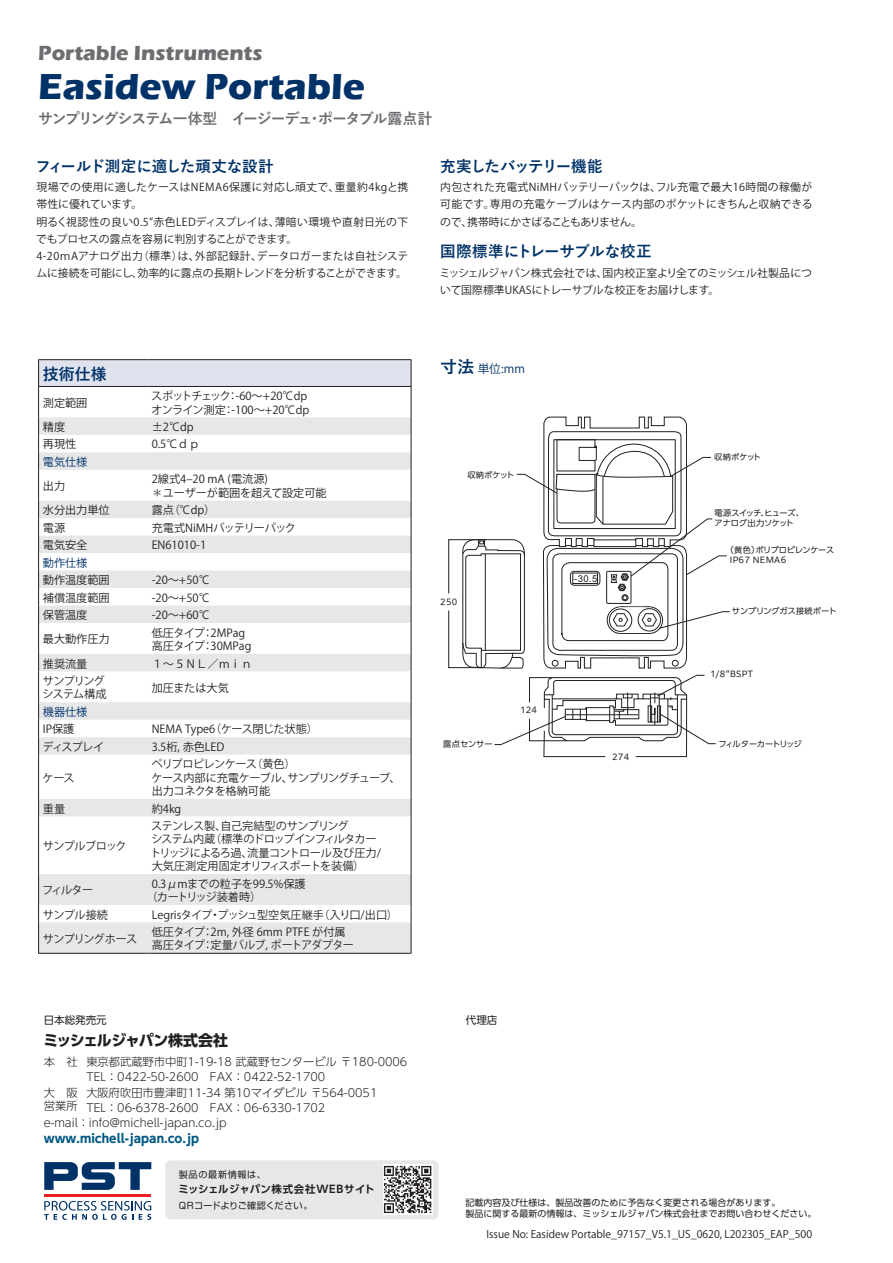
<style>
.page{position:relative;width:893px;height:1263px;background:#fff}
.page>*{position:absolute;margin:0;border:0;box-sizing:border-box;transform-origin:0 0}
.t1{font:700 37.2px "Eras ITC";color:#003268}
.t2{font:700 21px "Eras ITC";color:#6c6d70}
.t3{font:700 15.9px "Yu Gothic";color:#003268}
.リード文{font:700 15.45px "Yu Gothic";letter-spacing:-.015em;color:#003268}
.リード文-2{font:700 15.45px "Yu Gothic";letter-spacing:-.085em;color:#003268}
.t4{font:700 15px "UD Shin Go Pro";letter-spacing:-.055em;color:#231f20}
.t5{font:700 14.85px "Yu Gothic";letter-spacing:-.08em;color:#6c6d70}
.t6{font:700 12px "UD Shin Go Pro";color:#005983}
.t7{font:11.7px "Koz Go Pr 6 N";color:#003268}
.t8{font:300 11.25px "UD Shin Go Pro";color:#231f20}
.t9{font:11.1px/13.4px "Koz Go Pr 6 N";letter-spacing:-.01em;color:#231f20}
.t10{font:11.1px/13.4px "Koz Go Pr 6 N";letter-spacing:-.045em;color:#231f20}
.t11{font:11.1px/13.4px "Koz Go Pr 6 N";letter-spacing:-.04em;color:#231f20}
.t12{font:11.1px "Koz Go Pr 6 N";color:#003268}
.t13{font:11.1px "Koz Go Pr 6 N";letter-spacing:-.075em;color:#231f20}
.t14{font:11.1px "Koz Go Pr 6 N";letter-spacing:-.07em;color:#231f20}
.リード文-3{font:10.8px/17.2px "Koz Go Pr 6 N";letter-spacing:.005em;color:#231f20}
.リード文-4{font:10.8px/17.2px "Koz Go Pr 6 N";letter-spacing:.035em;color:#231f20}
.t15{font:10.5px "Koz Go Pr 6 N";color:#231f20}
.t16{font:10.5px "UD Shin Go Pro";color:#231f20}
.t17{font:700 10.35px "UD Shin Go Pro De";letter-spacing:.05em;color:#231f20}
.t18{font:9.45px "Arial";color:#231f20}
.t19{font:9.15px "P Shin Go Pr 6 N";letter-spacing:.02em;color:#231f20}
.t20{font:9.15px "P Shin Go Pr 6 N";letter-spacing:.075em;color:#231f20}
.t21{font:9px/10.8px "UD Shin Go Pro";color:#231f20}
.t22{font:8.1px/9.8px "PUD Shin Go Pr 6 N";color:#231f20}
.t23{font:8.1px/9.8px "PUD Shin Go Pr 6 N";letter-spacing:-.02em;color:#231f20}
.t24{font:8.1px "PUD Shin Go Pr 6 N";letter-spacing:-.105em;color:#231f20}
.s1{font-family:"Yu Gothic";font-weight:700;font-size:16.95px}
</style>
<div class="page">
<div style="left:165px;top:1160px;width:273px;height:59px;background:#e6e7e9;border-radius:6px"></div>
<img style="left:383px;top:1165px;width:50px;height:50px">
<svg style="left:44px;top:1162px;width:107px;height:28px"></svg>
<svg style="left:44px;top:1201px;width:107px;height:19px"></svg>
<hr style="left:44px;top:1194px;width:107px;height:3px;background:#ee1d23">
<svg style="left:448px;top:417px;width:282px;height:341px"></svg>
<div style="left:39px;top:360px;width:372px;height:26px;background:#e0e2ed"></div>
<svg style="left:39px;top:417px;width:372px;height:536px"></svg>
<hr style="left:38px;top:387px;width:1px;height:30px;background:#231f20">
<svg style="left:38px;top:417px;width:1px;height:53px"></svg>
<hr style="left:38px;top:470px;width:1px;height:31px;background:#231f20">
<svg style="left:38px;top:501px;width:1px;height:122px"></svg>
<hr style="left:38px;top:623px;width:1px;height:31px;background:#231f20">
<svg style="left:38px;top:654px;width:1px;height:17px"></svg>
<hr style="left:38px;top:671px;width:1px;height:31px;background:#231f20">
<svg style="left:38px;top:702px;width:1px;height:53px"></svg>
<hr style="left:38px;top:755px;width:1px;height:44px;background:#231f20">
<svg style="left:38px;top:799px;width:1px;height:17px"></svg>
<hr style="left:38px;top:816px;width:1px;height:58px;background:#231f20">
<hr style="left:38px;top:874px;width:1px;height:31px;background:#231f20">
<svg style="left:38px;top:905px;width:1px;height:17px"></svg>
<hr style="left:38px;top:922px;width:1px;height:31px;background:#231f20">
<hr style="left:38px;top:953px;width:109px;height:1px;background:#231f20">
<hr style="left:147px;top:953px;width:264px;height:1px;background:#231f20">
<svg style="left:411px;top:417px;width:1px;height:53px"></svg>
<hr style="left:411px;top:470px;width:1px;height:31px;background:#231f20">
<svg style="left:411px;top:501px;width:1px;height:122px"></svg>
<hr style="left:411px;top:623px;width:1px;height:31px;background:#231f20">
<svg style="left:411px;top:654px;width:1px;height:17px"></svg>
<hr style="left:411px;top:671px;width:1px;height:31px;background:#231f20">
<svg style="left:411px;top:702px;width:1px;height:53px"></svg>
<hr style="left:411px;top:755px;width:1px;height:44px;background:#231f20">
<svg style="left:411px;top:799px;width:1px;height:17px"></svg>
<hr style="left:411px;top:816px;width:1px;height:58px;background:#231f20">
<hr style="left:411px;top:874px;width:1px;height:31px;background:#231f20">
<svg style="left:411px;top:905px;width:1px;height:17px"></svg>
<hr style="left:411px;top:922px;width:1px;height:31px;background:#231f20">
<svg style="left:411px;top:360px;width:1px;height:26px"></svg>
<hr style="left:411px;top:387px;width:1px;height:30px;background:#231f20">
<hr style="left:38px;top:359px;width:109px;height:1px;background:#231f20">
<svg style="left:38px;top:360px;width:1px;height:26px"></svg>
<hr style="left:147px;top:359px;width:264px;height:1px;background:#231f20">
<hr style="left:38px;top:386px;width:109px;height:1px;background:#231f20">
<hr style="left:147px;top:386px;width:264px;height:1px;background:#231f20">
<p class="t2" style="left:38px;top:41px;width:226px">Portable Instruments</p>
<p class="t1" style="left:38px;top:65px;width:328px">Easidew Portable</p>
<p class="t5" style="left:38px;top:110px;width:396px">サンプリングシステム一体型　イージーデュ・ポータブル露点計</p>
<p class="リード文" style="left:35px;top:157px;width:240px">フィールド測定に適した頑丈な設計</p>
<p class="リード文-4" style="left:36px;top:179px;width:373px">現場での使用に適したケースはNEMA6保護に対応し頑丈で、重量約4kgと携帯性に優れています。</p>
<p class="リード文-3" style="left:36px;top:213px;width:374px">明るく視認性の良い0.5”赤色LEDディスプレイは、薄暗い環境や直射日光の下でもプロセスの露点を容易に判別することができます。</p>
<p class="リード文-3" style="left:36px;top:248px;width:374px">4-20ｍAアナログ出力（標準）は、外部記録計、データロガーまたは自社システムに接続を可能にし、効率的に露点の長期トレンドを分析することができます。</p>
<p class="リード文-2" style="left:440px;top:157px;width:164px">充実したバッテリー機能</p>
<p class="リード文-3" style="left:440px;top:179px;width:374px;text-align:justify">内包された充電式NiMHバッテリーパックは、フル充電で最大16時間の稼働が可能です。専用の充電ケーブルはケース内部のポケットにきちんと収納できるので、携帯時にかさばることもありません。</p>
<p class="リード文" style="left:440px;top:243px;width:213px">国際標準にトレーサブルな校正</p>
<p class="リード文-3" style="left:439px;top:264px;width:374px">ミッシェルジャパン株式会社では、国内校正室より全てのミッシェル社製品について国際標準UKASにトレーサブルな校正をお届けします。</p>
<p class="t3" style="left:43px;top:365px;width:65px">技術仕様</p>
<p class="t9" style="left:43px;top:396px;width:46px">測定範囲</p>
<p class="t10" style="left:151px;top:390px;width:160px">スポットチェック：-60～+20℃dpオンライン測定：-100～+20℃dp</p>
<p class="t9" style="left:43px;top:420px;width:24px">精度</p>
<p class="t9" style="left:152px;top:420px;width:44px">±2℃dp</p>
<p class="t9" style="left:43px;top:438px;width:35px">再現性</p>
<p class="t9" style="left:152px;top:438px;width:50px">0.5℃ｄｐ</p>
<p class="t12" style="left:43px;top:456px;width:46px">電気仕様</p>
<p class="t9" style="left:43px;top:480px;width:24px">出力</p>
<p class="t9" style="left:152px;top:473px;width:177px">2線式4–20 mA (電流源)<br>＊ユーザーが範囲を超えて設定可能</p>
<p class="t9" style="left:43px;top:504px;width:68px">水分出力単位</p>
<p class="t9" style="left:152px;top:504px;width:65px">露点（℃dp）</p>
<p class="t9" style="left:43px;top:521px;width:24px">電源</p>
<p class="t9" style="left:152px;top:521px;width:146px">充電式NiMHバッテリーパック</p>
<p class="t9" style="left:43px;top:539px;width:46px">電気安全</p>
<p class="t9" style="left:152px;top:539px;width:56px">EN61010-1</p>
<p class="t12" style="left:43px;top:556px;width:46px">動作仕様</p>
<p class="t9" style="left:43px;top:574px;width:68px">動作温度範囲</p>
<p class="t9" style="left:152px;top:574px;width:60px">-20～+50℃</p>
<p class="t9" style="left:43px;top:591px;width:68px">補償温度範囲</p>
<p class="t9" style="left:152px;top:591px;width:60px">-20～+50℃</p>
<p class="t9" style="left:43px;top:609px;width:46px">保管温度</p>
<p class="t9" style="left:152px;top:609px;width:60px">-20～+60℃</p>
<p class="t9" style="left:43px;top:633px;width:68px">最大動作圧力</p>
<p class="t9" style="left:152px;top:626px;width:101px">低圧タイプ：2MPag高圧タイプ：30MPag</p>
<p class="t9" style="left:43px;top:657px;width:46px">推奨流量</p>
<p class="t9" style="left:152px;top:657px;width:102px">１～５ＮＬ／ｍｉｎ</p>
<p class="t9" style="left:43px;top:674px;width:63px">サンプリング</p>
<p class="t9" style="left:43px;top:688px;width:66px">システム構成</p>
<p class="t9" style="left:152px;top:681px;width:79px">加圧または大気</p>
<p class="t12" style="left:43px;top:705px;width:46px">機器仕様</p>
<p class="t9" style="left:43px;top:723px;width:33px">IP保護</p>
<p class="t9" style="left:152px;top:723px;width:168px">NEMA Type6（ケース閉じた状態）</p>
<p class="t9" style="left:43px;top:740px;width:63px">ディスプレイ</p>
<p class="t9" style="left:152px;top:740px;width:74px">3.5桁, 赤色LED</p>
<p class="t9" style="left:43px;top:771px;width:34px">ケース</p>
<p class="t11" style="left:151px;top:758px;width:251px">ペリプロピレンケース（黄色）<br>ケース内部に充電ケーブル、サンプリングチューブ、出力コネクタを格納可能</p>
<p class="t9" style="left:43px;top:802px;width:24px">重量</p>
<p class="t9" style="left:152px;top:802px;width:31px">約4kg</p>
<p class="t14" style="left:43px;top:840px;width:85px">サンプルブロック</p>
<p class="t10" style="left:150px;top:819px;width:232px">ステンレス製、自己完結型のサンプリング<br>システム内蔵（標準のドロップインフィルタカートリッジによるろ過、流量コントロール及び圧力/大気圧測定用固定オリフィスポートを装備）</p>
<p class="t9" style="left:42px;top:884px;width:53px">フィルター</p>
<p class="t9" style="left:146px;top:877px;width:161px;text-indent:5px">0.3μmまでの粒子を99.5%保護（カートリッジ装着時）</p>
<p class="t9" style="left:43px;top:908px;width:67px">サンプル接続</p>
<p class="t9" style="left:152px;top:908px;width:248px">Legrisタイプ・プッシュ型空気圧継手（入り口/出口）</p>
<p class="t13" style="left:43px;top:932px;width:96px">サンプリングホース</p>
<p class="t9" style="left:152px;top:925px;width:204px">低圧タイプ：2m, 外径 6mm PTFE が付属高圧タイプ：定量バルブ, ポートアダプター</p>
<p class="t7" style="left:440px;top:362px;width:86px"><span class="s1">寸法</span>単位:mm</p>
<p class="t22" style="left:467px;top:470px;width:48px">収納ポケット</p>
<p class="t22" style="left:440px;top:597px;width:19px">250</p>
<p class="t18" style="left:574px;top:572px;width:25px">-30.5</p>
<p class="t22" style="left:443px;top:739px;width:51px">露点センサー</p>
<p class="t22" style="left:520px;top:706px;width:19px">124</p>
<p class="t22" style="left:612px;top:752px;width:19px">274</p>
<p class="t22" style="left:714px;top:453px;width:48px">収納ポケット</p>
<p class="t23" style="left:714px;top:508px;width:91px">電源スイッチ、ヒューズ、アナログ出力ソケット</p>
<p class="t22" style="left:730px;top:545px;width:106px;text-indent:-4px">（黄色）ポリプロピレンケース<br>IP67 NEMA6</p>
<p class="t22" style="left:732px;top:606px;width:106px">サンプリングガス接続ポート</p>
<p class="t22" style="left:710px;top:669px;width:44px">1/8”BSPT</p>
<p class="t24" style="left:718px;top:739px;width:85px">フィルターカートリッジ</p>
<p class="t16" style="left:44px;top:1011px;width:64px">日本総発売元</p>
<p class="t4" style="left:43px;top:1028px;width:186px">ミッシェルジャパン株式会社</p>
<p class="t8" style="left:44px;top:1053px;width:365px">本　社 東京都武蔵野市中町1-19-18 武蔵野センタービル 〒180-0006</p>
<p class="t8" style="left:86px;top:1068px;width:240px">TEL：0422-50-2600　FAX：0422-52-1700</p>
<p class="t8" style="left:44px;top:1083px;width:35px">大　阪</p>
<p class="t8" style="left:44px;top:1097px;width:35px">営業所</p>
<p class="t8" style="left:86px;top:1083px;width:293px">大阪府吹田市豊津町11-34 第10マイダビル 〒564-0051</p>
<p class="t8" style="left:86px;top:1098px;width:240px">TEL：06-6378-2600　FAX：06-6330-1702</p>
<p class="t8" style="left:44px;top:1114px;width:184px">e-mail：info@michell-japan.co.jp</p>
<p class="t6" style="left:44px;top:1129px;width:157px">www.michell-japan.co.jp</p>
<p class="t20" style="left:179px;top:1167px;width:89px">製品の最新情報は、</p>
<p class="t17" style="left:178px;top:1181px;width:198px">ミッシェルジャパン株式会社WEBサイト</p>
<p class="t19" style="left:179px;top:1198px;width:135px">QRコードよりご確認ください。</p>
<p class="t16" style="left:466px;top:1011px;width:33px">代理店</p>
<p class="t21" style="left:465px;top:1197px;width:353px">記載内容及び仕様は、製品改善のために予告なく変更される場合があります。<br>製品に関する最新の情報は、ミッシェルジャパン株式会社までお問い合わせください。</p>
<p class="t15" style="left:486px;top:1228px;width:327px">Issue No: Easidew Portable_97157_V5.1_US_0620, L202305_EAP_500</p>
</div>
